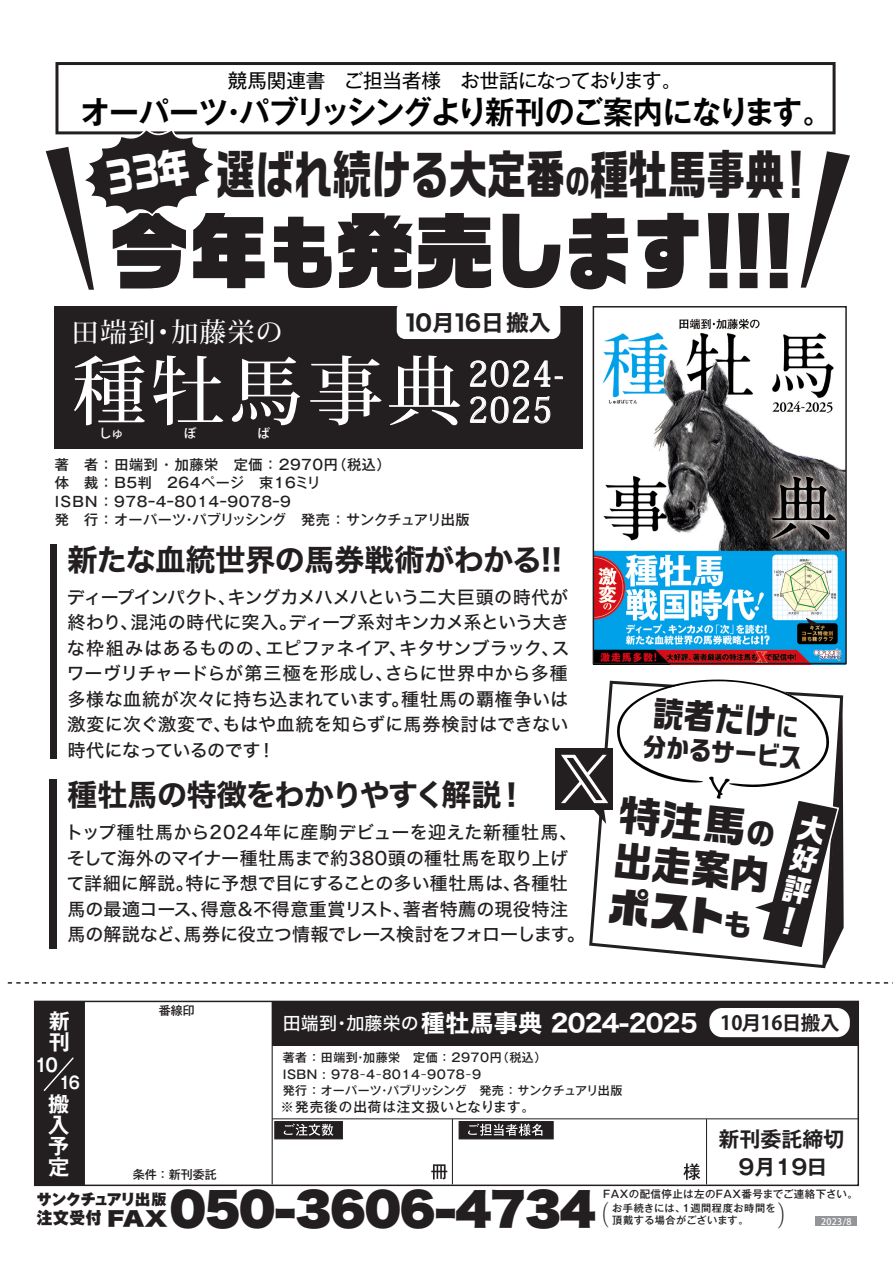
<style>
.page{position:relative;width:893px;height:1263px;background:#fff}
.page>*{position:absolute;margin:0;border:0;box-sizing:border-box;transform-origin:0 0}
.t1{font:82.2px "Ro G San Srf Std UB";color:#231f20}
.t2{font:500 75px "Koz Min Pro";letter-spacing:.05em;color:#fff}
.t3{font:700 51.75px "Ro G San Srf Std";color:#231f20;scale:.75 1}
.t4{font:44.25px "Hira Kaku Std W9";letter-spacing:-.035em;color:#231f20}
.t5{font:700 42.3px "Ro G San Srf Std";color:#231f20}
.t6{font:700 40.65px "Ro G San Srf Std";color:#231f20;scale:.95 1}
.t7{font:40.65px "Ro G San Srf Std UB";color:#231f20}
.t8{font:500 34.5px/36px "Koz Min Pro";letter-spacing:.05em;color:#fff;scale:.93 1}
.t9{font:700 34.35px "Ro G San Srf Std";color:#231f20;scale:.89 1}
.t10{font:700 31.5px "Gothic MB101 Pr 6 De";letter-spacing:-.05em;color:#030303;scale:.95 1}
.t11{font:700 30.15px/31.3px "Ro G San Srf Std";color:#fff;text-align:justify;scale:.92 1}
.t12{font:30px "Hira Kaku Std W7";letter-spacing:-.015em;color:#231f20}
.t13{font:500 28.05px "Koz Min Pro";color:#231f20;scale:.58 1}
.t14{font:500 27.3px "Koz Min Pro";color:#231f20;scale:.56 1}
.t15{font:500 26.85px "Koz Min Pro";letter-spacing:.05em;color:#fff}
.t16{font:700 25.8px "Ro G San Srf Std";color:#231f20;scale:.89 1}
.t17{font:24px "Hira Kaku Std W7";letter-spacing:-.03em;color:#fff}
.t18{font:22.2px "Hira Kaku Std W7";color:#231f20}
.t19{font:700 21.15px/21.1px "Gothic MB101 Pr 6 De";color:#fff}
.t20{font:700 21px/27.8px "Gothic MB101 Pr 6 N De";color:#231f20;text-align:center}
.t21{font:19.5px "Gothic MB101 Pr 6";letter-spacing:-.01em;color:#030303}
.t22{font:700 19.5px "Koz Go Pro";letter-spacing:-.03em;color:#231f20}
.t23{font:700 18.3px "Gothic MB101 Pr 6 De";color:#fff;scale:.9 1}
.t24{font:18px/25.5px "Hira Kaku Std W5";color:#231f20;text-align:justify}
.t25{font:700 16.95px "Gothic MB101 Pr 6 De";color:#fff;scale:.87 1}
.t26{font:900 16.5px "Gothic MB101 Pr 6 N";color:#231f20;scale:.95 1}
.t27{font:900 15px "Gothic MB101 Pr 6 N";letter-spacing:-.04em;color:#231f20}
.t28{font:500 14.1px/18.5px "Gothic MB101 Pr 6 N";letter-spacing:.04em;color:#231f20}
.t29{font:500 13.5px "Gothic MB101 Pr 6 N";letter-spacing:.08em;color:#231f20}
.t30{font:500 12px/16.5px "Gothic MB101 Pr 6 N";letter-spacing:.04em;color:#231f20}
.t31{font:500 10.5px "Gothic MB101 Pr 6 N";letter-spacing:.04em;color:#231f20}
.t32{font:500 10.2px/12px "Gothic MB101 Pr 6 N";letter-spacing:.045em;color:#231f20}
.t33{font:500 9px "Koz Go Pro";color:#fff}
.s1{font-size:33.45px}
.s2{font-size:77.85px}
.s3{font-size:25.8px}
.s4{font-size:29.25px}
.s5{font-family:"Ro G San Srf Std";font-weight:700;font-size:29.25px}
.s6{font-family:"Hira Kaku Std W5";font-size:18px}
.s7{font-family:"Koz Go Pr 6 N";font-weight:400}
.s8{font-weight:800}
.s9{font-family:"Hira Kaku Std W9";font-weight:400;font-size:19.5px}
</style>
<div class="page">
<svg style="left:589px;top:681px;width:237px;height:287px"></svg>
<div style="left:55px;top:306px;width:528px;height:142px;background:#231f20"></div>
<div style="left:272px;top:1002px;width:586px;height:44px;background:#231f20"></div>
<div style="left:34px;top:1001px;width:825px;height:185px;border:1px solid #231f20"></div>
<hr style="left:272px;top:1002px;width:1px;height:182px;background:#231f20">
<hr style="left:452px;top:1119px;width:1px;height:65px;background:#231f20">
<hr style="left:706px;top:1119px;width:1px;height:65px;background:#231f20">
<svg style="left:431px;top:1164px;width:16px;height:15px"></svg>
<svg style="left:683px;top:1163px;width:17px;height:17px"></svg>
<hr style="left:272px;top:1118px;width:586px;height:1px;background:#231f20">
<div style="left:274px;top:1121px;width:69px;height:18px;background:#231f20;border:1px solid #231f20"></div>
<svg style="left:284px;top:1123px;width:49px;height:13px"></svg>
<div style="left:459px;top:1121px;width:95px;height:18px;background:#231f20"></div>
<svg style="left:468px;top:1123px;width:74px;height:13px"></svg>
<div style="left:709px;top:1008px;width:141px;height:29px;background:#fff;border-radius:13px"></div>
<div style="left:34px;top:1001px;width:51px;height:185px;background:#231f20"></div>
<svg style="left:43px;top:1057px;width:31px;height:34px"></svg>
<div style="left:397px;top:301px;width:163px;height:38px;background:#fff;border-radius:9px"></div>
<svg style="left:55px;top:62px;width:781px;height:72px"></svg>
<div style="left:816px;top:1216px;width:41px;height:10px;background:#939598"></div>
<svg style="left:469px;top:360px;width:94px;height:28px"></svg>
<svg style="left:469px;top:396px;width:82px;height:28px"></svg>
<div style="left:50px;top:545px;width:7px;height:214px;background:#231f20"></div>
<div style="left:50px;top:779px;width:7px;height:170px;background:#231f20"></div>
<svg style="left:801px;top:151px;width:49px;height:137px"></svg>
<svg style="left:8px;top:982px;width:885px;height:2px"></svg>
<svg style="left:617px;top:679px;width:227px;height:288px"></svg>
<img style="left:596px;top:318px;width:248px;height:343px">
<div style="left:593px;top:306px;width:254px;height:358px;border:2px solid #231f20"></div>
<div style="left:555px;top:747px;width:58px;height:62px;background:#231f20"></div>
<svg style="left:561px;top:755px;width:47px;height:69px"></svg>
<svg style="left:46px;top:127px;width:171px;height:163px"></svg>
<p class="t21" style="left:228px;top:64px;width:455px">競馬関連書　ご担当者様　お世話になっております。</p>
<h3 class="t10" style="left:80px;top:86px;width:793px">オーパーツ・パブリッシングより新刊のご案内になります。</h3>
<h3 class="t3" style="left:217px;top:138px;width:800px">選ばれ続ける大定番<span class="s1">の</span>種牡馬事典！</h3>
<h1 class="t1" style="left:109px;top:190px;width:706px">今年<span class="s2">も</span>発売します！！！</h1>
<h3 class="t15" style="left:72px;top:313px;width:212px">田端到・加藤栄の</h3>
<p class="t18" style="left:403px;top:305px;width:149px">10月16日搬入</p>
<h2 class="t2" style="left:72px;top:338px;width:391px">種牡馬事典</h2>
<h3 class="t8" style="left:468px;top:354px;width:104px">2024-<br>2025</h3>
<p class="t28" style="left:55px;top:454px;width:416px">著　者 ： 田端到 ・ 加藤栄　定価 ： 2970円（税込）<br>体　裁 ： B5判　264ページ　束16ミリ<br>ISBN ： 978ｰ4ｰ8014ｰ9078ｰ9<br>発　行 ： オーパーツ・パブリッシング　発売 ： サンクチュアリ出版</p>
<h3 class="t12" style="left:67px;top:536px;width:496px">新たな血統世界の馬券戦術がわかる!!</h3>
<p class="t24" style="left:66px;top:584px;width:504px">ディープインパクト、キングカメハメハという二大巨頭の時代が終わり、混沌の時代に突入。ディープ系対キンカメ系という大きな枠組みはあるものの、エピファネイア、キタサンブラック、スワーヴリチャードらが第三極を形成し、さらに世界中から多種多様な血統が次々に持ち込まれています。種牡馬の覇権争いは激変に次ぐ激変で、もはや血統を知らずに馬券検討はできない時代になっているのです！</p>
<h3 class="t12" style="left:67px;top:771px;width:460px">種牡馬の特徴をわかりやすく解説！</h3>
<p class="t24" style="left:66px;top:820px;width:521px;text-align:left">トップ種牡馬から2024年に産駒デビューを迎えた新種牡馬、そして海外のマイナー種牡馬まで約380頭の種牡馬を取り上げて詳細に解説。特に予想で目にすることの多い種牡馬は、各種牡馬の最適コース、得意&amp;不得意重賞リスト、著者特薦の現役特注馬の解説など、馬券に役立つ情報でレース検討をフォローします。</p>
<h3 class="t9" style="left:655px;top:690px;width:165px;rotate:4deg">読者だけ<span class="s3">に</span></h3>
<h3 class="t16" style="left:644px;top:728px;width:181px;rotate:4deg">分かるサービス</h3>
<h3 class="t5" style="left:622px;top:785px;width:159px;rotate:6deg">特注馬<span class="s4">の</span></h3>
<h3 class="t11" style="left:797px;top:811px;width:22px;rotate:12deg">大好評！</h3>
<h3 class="t6" style="left:617px;top:832px;width:165px;rotate:6deg">出走案内</h3>
<h3 class="t7" style="left:613px;top:875px;width:146px;rotate:6deg">ポスト<span class="s5">も</span></h3>
<p class="t19" style="left:49px;top:1009px;width:22px">新刊</p>
<p class="t23" style="left:35px;top:1050px;width:27px">10</p>
<p class="t25" style="left:59px;top:1069px;width:25px">16</p>
<p class="t19" style="left:48px;top:1092px;width:22px;text-align:justify">搬入予定</p>
<p class="t30" style="left:159px;top:1002px;width:37px">番線印</p>
<p class="t30" style="left:133px;top:1165px;width:85px">条件：新刊委託</p>
<h3 class="t17" style="left:283px;top:1004px;width:417px"><span class="s6">田端到・加藤栄の</span>種牡馬事典 2024-2025</h3>
<p class="t30" style="left:283px;top:1049px;width:341px">著者 ： 田端到・加藤栄　定価 ： 2970円（税込）<br>ISBN : 978<span class="s7">ｰ</span>4<span class="s7">ｰ</span>8014<span class="s7">ｰ</span>9078<span class="s7">ｰ</span>9<br>発行 ： オーパーツ・パブリッシング　発売 ： サンクチュアリ出版</p>
<p class="t29" style="left:280px;top:1096px;width:256px">※発売後の出荷は注文扱いとなります。</p>
<p class="t22" style="left:720px;top:1010px;width:121px">10月16日搬入</p>
<p class="t20" style="left:718px;top:1124px;width:127px">新刊委託締切<br>9月19日</p>
<h3 class="t4" style="left:170px;top:1185px;width:428px">050-3606-4734</h3>
<p class="t27" style="left:37px;top:1186px;width:131px">サンクチュアリ出<span class="s8">版</span></p>
<p class="t26" style="left:37px;top:1204px;width:139px">注文<span class="s8">受</span>付 <span class="s9">FAX</span></p>
<p class="t31" style="left:603px;top:1185px;width:256px">FAXの配信停止は左のFAX番号までご連絡下さい。</p>
<h3 class="t14" style="left:593px;top:1195px;width:29px">（</h3>
<p class="t32" style="left:612px;top:1202px;width:165px">お手続きには、1週間程度お時間を頂戴する場合がございます。</p>
<h3 class="t13" style="left:778px;top:1195px;width:30px">）</h3>
<p class="t33" style="left:821px;top:1216px;width:32px">2023/8</p>
</div>
